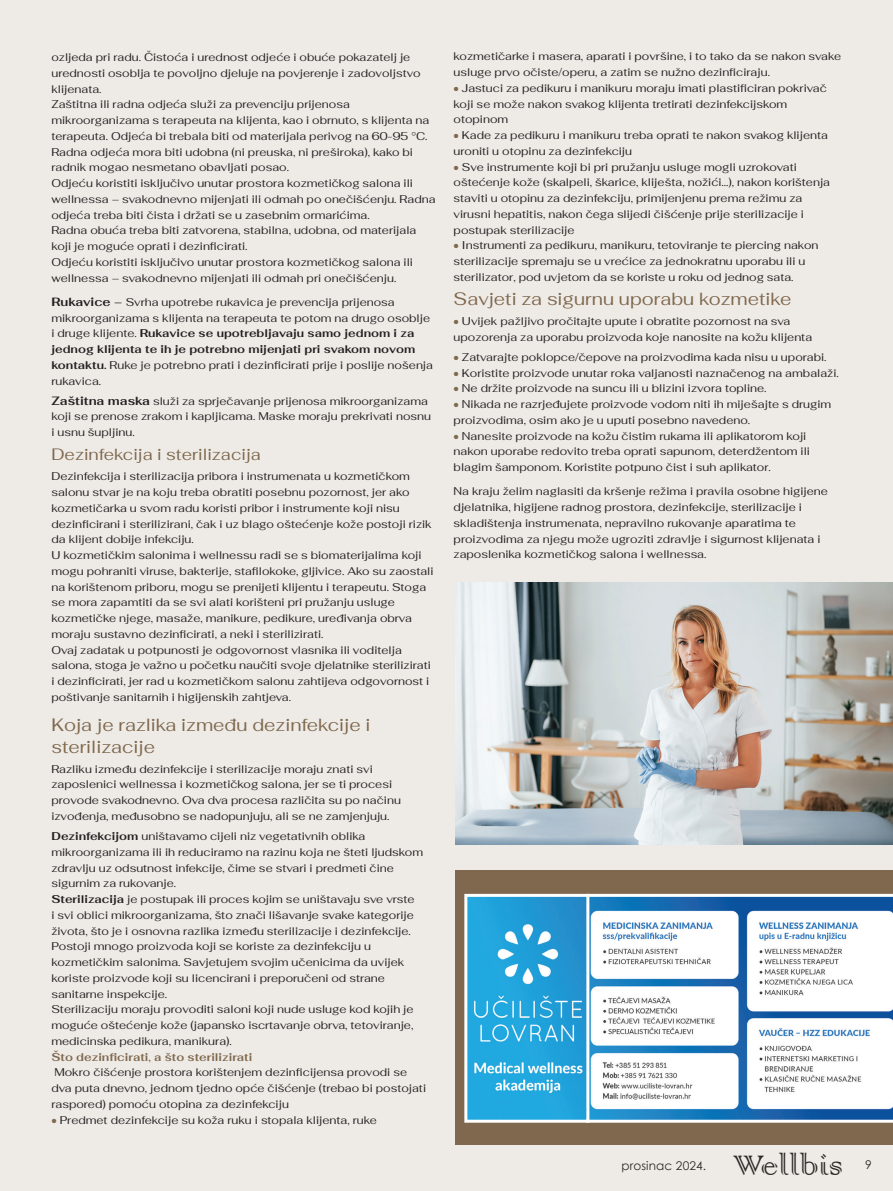
<style>
.page{position:relative;width:893px;height:1191px;background:#eeebe7}
.page>*{position:absolute;margin:0;border:0;box-sizing:border-box;transform-origin:0 0}
.t1{font:37.5px "Colonna";color:#231f20}
.t2{font:18px/21.6px "Fahkwang";color:#7f684d}
.t3{font:16.5px "Fahkwang";color:#7f684d}
.t4{font:12px "Century Gothic";letter-spacing:.01em;color:#231f20}
.t5{font:11.25px/15.8px "Fahkwang";color:#231f20}
.t6{font:700 11.25px "Fahkwang";color:#7f684d}
.s1{font-weight:700;font-size:12px}
.s2{font-weight:700}
.s3{color:#7f684d}
</style>
<div class="page">
<div style="left:455px;top:870px;width:438px;height:274px;background:#7f684d"></div>
<svg style="left:589px;top:894px;width:304px;height:228px;background:#c6d7e6"></svg>
<img style="left:455px;top:583px;width:438px;height:261px">
<svg style="left:468px;top:898px;width:117px;height:220px;background:#35a9dd"></svg>
<div style="left:464px;top:894px;width:125px;height:228px;border:3px solid #fff"></div>
<p class="t5" style="left:51px;top:49px;width:386px">ozljeda pri radu. Čistoća i urednost odjeće i obuće pokazatelj je urednosti osoblja te povoljno djeluje na povjerenje i zadovoljstvo klijenata.<br>Zaštitna ili radna odjeća služi za prevenciju prijenosa mikroorganizama s terapeuta na klijenta, kao i obrnuto, s klijenta na terapeuta. Odjeća bi trebala biti od materijala perivog na 60-95 °C.<br>Radna odjeća mora biti udobna (ni preuska, ni preširoka), kako bi radnik mogao nesmetano obavljati posao.<br>Odjeću koristiti isključivo unutar prostora kozmetičkog salona ili wellnessa – svakodnevno mijenjati ili odmah po onečišćenju. Radna odjeća treba biti čista i držati se u zasebnim ormarićima.<br>Radna obuća treba biti zatvorena, stabilna, udobna, od materijala koji je moguće oprati i dezinficirati.<br>Odjeću koristiti isključivo unutar prostora kozmetičkog salona ili wellnessa – svakodnevno mijenjati ili odmah pri onečišćenju.</p>
<p class="t5" style="left:51px;top:294px;width:383px"><span class="s1">Rukavice –</span> Svrha upotrebe rukavica je prevencija prijenosa mikroorganizama s klijenta na terapeuta te potom na drugo osoblje i druge klijente. <span class="s2">Rukavice se upotrebljavaju samo jednom i za jednog klijenta te ih je potrebno mijenjati pri svakom novom kontaktu.</span> Ruke je potrebno prati i dezinficirati prije i poslije nošenja rukavica.</p>
<p class="t5" style="left:51px;top:392px;width:381px"><span class="s1">Zaštitna maska</span> služi za sprječavanje prijenosa mikroorganizama koji se prenose zrakom i kapljicama. Maske moraju prekrivati nosnu i usnu šupljinu.</p>
<h3 class="t3" style="left:51px;top:440px;width:211px">Dezinfekcija i sterilizacija</h3>
<p class="t5" style="left:51px;top:468px;width:384px">Dezinfekcija i sterilizacija pribora i instrumenata u kozmetičkom salonu stvar je na koju treba obratiti posebnu pozornost, jer ako kozmetičarka u svom radu koristi pribor i instrumente koji nisu dezinficirani i sterilizirani, čak i uz blago oštećenje kože postoji rizik da klijent dobije infekciju.<br>U kozmetičkim salonima i wellnessu radi se s biomaterijalima koji mogu pohraniti viruse, bakterije, stafilokoke, gljivice. Ako su zaostali na korištenom priboru, mogu se prenijeti klijentu i terapeutu. Stoga se mora zapamtiti da se svi alati korišteni pri pružanju usluge kozmetičke njege, masaže, manikure, pedikure, uređivanja obrva moraju sustavno dezinficirati, a neki i sterilizirati.<br>Ovaj zadatak u potpunosti je odgovornost vlasnika ili voditelja salona, stoga je važno u početku naučiti svoje djelatnike sterilizirati i dezinficirati, jer rad u kozmetičkom salonu zahtijeva odgovornost i poštivanje sanitarnih i higijenskih zahtjeva.</p>
<h2 class="t2" style="left:51px;top:713px;width:321px">Koja je razlika između dezinfekcije i sterilizacije</h2>
<p class="t5" style="left:51px;top:760px;width:351px">Razliku između dezinfekcije i sterilizacije moraju znati svi zaposlenici wellnessa i kozmetičkog salona, jer se ti procesi provode svakodnevno. Ova dva procesa različita su po načinu izvođenja, međusobno se nadopunjuju, ali se ne zamjenjuju.</p>
<p class="t5" style="left:51px;top:828px;width:373px"><span class="s2">Dezinfekcijom</span> uništavamo cijeli niz vegetativnih oblika mikroorganizama ili ih reduciramo na razinu koja ne šteti ljudskom zdravlju uz odsutnost infekcije, čime se stvari i predmeti čine sigurnim za rukovanje.<br><span class="s2">Sterilizacija</span> je postupak ili proces kojim se uništavaju sve vrste<br>i svi oblici mikroorganizama, što znači lišavanje svake kategorije života, što je i osnovna razlika između sterilizacije i dezinfekcije.<br>Postoji mnogo proizvoda koji se koriste za dezinfekciju u kozmetičkim salonima. Savjetujem svojim učenicima da uvijek koriste proizvode koji su licencirani i preporučeni od strane sanitarne inspekcije.<br>Sterilizaciju moraju provoditi saloni koji nude usluge kod kojih je moguće oštećenje kože (japansko iscrtavanje obrva, tetoviranje, medicinska pedikura, manikura).</p>
<p class="t6" style="left:51px;top:1046px;width:202px">Što dezinficirati, a što sterilizirati</p>
<p class="t5" style="left:51px;top:1064px;width:376px">Mokro čišćenje prostora korištenjem dezinficijensa provodi se dva puta dnevno, jednom tjedno opće čišćenje (trebao bi postojati raspored) pomoću otopina za dezinfekciju</p>
<p class="t5" style="left:51px;top:1111px;width:327px"><span class="s3">•</span> Predmet dezinfekcije su koža ruku i stopala klijenta, ruke</p>
<p class="t5" style="left:454px;top:48px;width:389px">kozmetičarke i masera, aparati i površine, i to tako da se nakon svake usluge prvo očiste/operu, a zatim se nužno dezinficiraju.</p>
<p class="t5" style="left:454px;top:80px;width:375px"><span class="s3">•</span> Jastuci za pedikuru i manikuru moraju imati plastificiran pokrivač koji se može nakon svakog klijenta tretirati dezinfekcijskom otopinom</p>
<p class="t5" style="left:454px;top:127px;width:376px"><span class="s3">•</span> Kade za pedikuru i manikuru treba oprati te nakon svakog klijenta uroniti u otopinu za dezinfekciju</p>
<p class="t5" style="left:454px;top:158px;width:378px"><span class="s3">•</span> Sve instrumente koji bi pri pružanju usluge mogli uzrokovati oštećenje kože (skalpeli, škarice, kliješta, nožići…), nakon korištenja staviti u otopinu za dezinfekciju, primijenjenu prema režimu za virusni hepatitis, nakon čega slijedi čišćenje prije sterilizacije i postupak sterilizacije</p>
<p class="t5" style="left:454px;top:237px;width:366px"><span class="s3">•</span> Instrumenti za pedikuru, manikuru, tetoviranje te piercing nakon sterilizacije spremaju se u vrećice za jednokratnu uporabu ili u sterilizator, pod uvjetom da se koriste u roku od jednog sata.</p>
<h2 class="t2" style="left:454px;top:287px;width:339px">Savjeti za sigurnu uporabu kozmetike</h2>
<p class="t5" style="left:454px;top:313px;width:360px"><span class="s3">•</span> Uvijek pažljivo pročitajte upute i obratite pozornost na sva upozorenja za uporabu proizvoda koje nanosite na kožu klijenta</p>
<p class="t5" style="left:454px;top:349px;width:375px"><span class="s3">•</span> Zatvarajte poklopce/čepove na proizvodima kada nisu u uporabi.</p>
<p class="t5" style="left:454px;top:364px;width:387px"><span class="s3">•</span> Koristite proizvode unutar roka valjanosti naznačenog na ambalaži.</p>
<p class="t5" style="left:454px;top:380px;width:315px"><span class="s3">•</span> Ne držite proizvode na suncu ili u blizini izvora topline.</p>
<p class="t5" style="left:454px;top:396px;width:379px"><span class="s3">•</span> Nikada ne razrjeđujete proizvode vodom niti ih miješajte s drugim proizvodima, osim ako je u uputi posebno navedeno.</p>
<p class="t5" style="left:454px;top:427px;width:358px"><span class="s3">•</span> Nanesite proizvode na kožu čistim rukama ili aplikatorom koji nakon uporabe redovito treba oprati sapunom, deterdžentom ili blagim šamponom. Koristite potpuno čist i suh aplikator.</p>
<p class="t5" style="left:454px;top:483px;width:376px">Na kraju želim naglasiti da kršenje režima i pravila osobne higijene djelatnika, higijene radnog prostora, dezinfekcije, sterilizacije i skladištenja instrumenata, nepravilno rukovanje aparatima te proizvodima za njegu može ugroziti zdravlje i sigurnost klijenata i zaposlenika kozmetičkog salona i wellnessa.</p>
<p class="t4" style="left:621px;top:1157px;width:86px">prosinac 2024.</p>
<h1 class="t1" style="left:733px;top:1140px;width:112px">Wellbis</h1>
<p class="t4" style="left:865px;top:1156px;width:8px">9</p>
</div>
